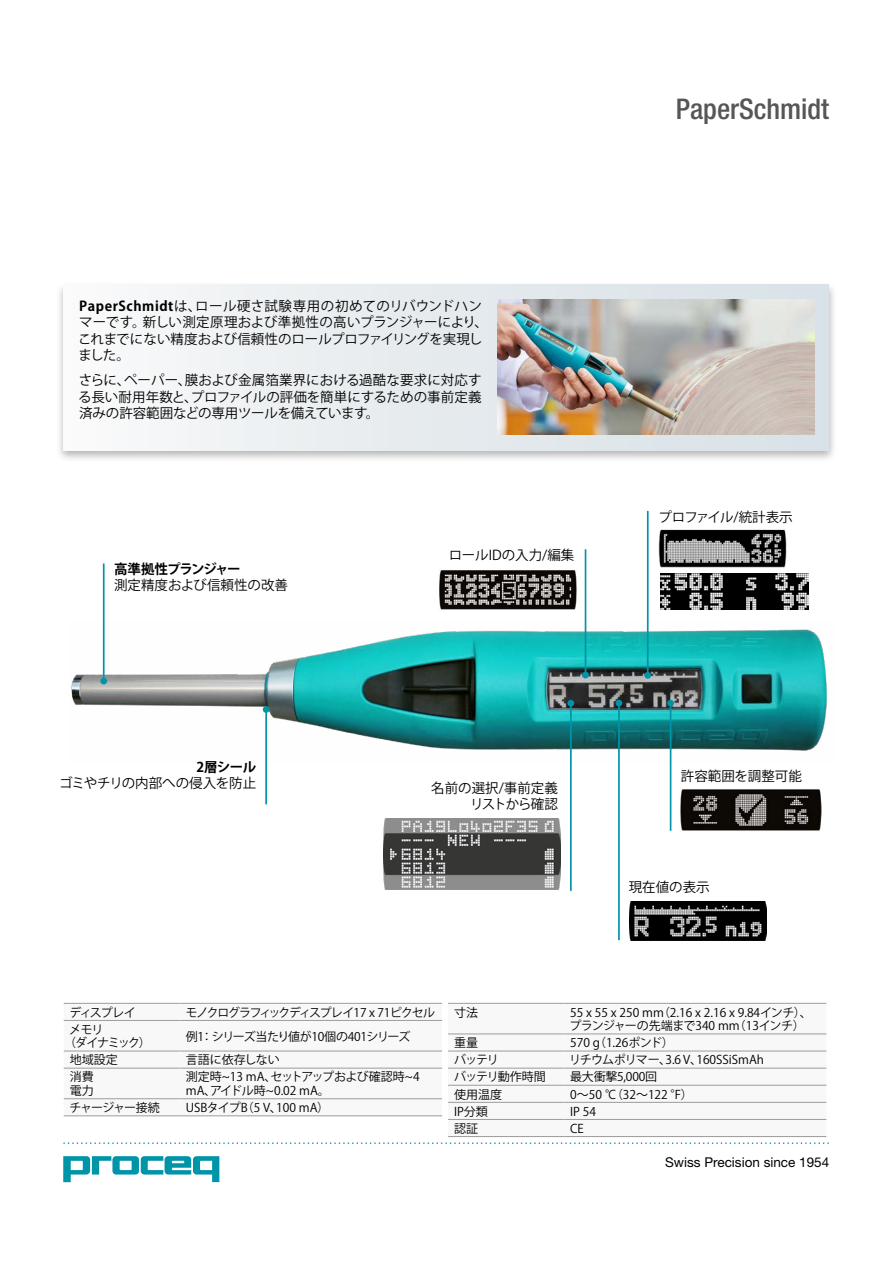
<style>
.page{position:relative;width:893px;height:1263px;background:#fff}
.page>*{position:absolute;margin:0;border:0;box-sizing:border-box;transform-origin:0 0}
.t1{font:500 condensed 28.5px "Helvetica Neue";color:#565655}
.t2{font:13.5px/16.5px "Koz Go Pro";color:#000}
.t3{font:13.5px "Helvetica Neue";color:#000}
.t4{font:13.5px "Koz Go Pro";letter-spacing:-.045em;color:#000}
.t5{font:700 13.5px "Koz Go Pro";letter-spacing:-.08em;color:#000}
.t6{font:700 13.5px "Koz Go Pro";letter-spacing:-.05em;color:#000}
.t7{font:12px/13.5px "Koz Go Pro";color:#000}
.t8{font:12px/13.5px "Koz Go Pro";letter-spacing:-.02em;color:#000}
.t9{font:12px "Koz Go Pro";letter-spacing:-.095em;color:#000}
.t10{font:12px/13.5px "Koz Go Pro";letter-spacing:-.1em;color:#000}
.t11{font:12px "Koz Go Pro";letter-spacing:-.09em;color:#000}
.t12{font:12px "Koz Go Pro";letter-spacing:-.05em;color:#000}
.s1{font-weight:700}
</style>
<div class="page">
<svg style="left:63px;top:1156px;width:156px;height:26px"></svg>
<svg style="left:64px;top:1142px;width:764px;height:2px"></svg>
<div style="left:55px;top:281px;width:782px;height:182px;background:#000;opacity:.5"></div>
<div style="left:64px;top:285px;width:765px;height:166px;background:linear-gradient(to right,#f8f8f9,#d5dee3)"></div>
<img style="left:498px;top:300px;width:316px;height:134px">
<img style="left:71px;top:621px;width:756px;height:142px">
<hr style="left:670px;top:703px;width:1px;height:128px;background:#0094a9">
<div style="left:667px;top:700px;width:7px;height:6px;background:#0094a9;border-radius:50%"></div>
<img style="left:680px;top:789px;width:142px;height:42px">
<hr style="left:647px;top:511px;width:2px;height:164px;background:#0094a9">
<div style="left:644px;top:672px;width:7px;height:7px;background:#0094a9;border-radius:50%"></div>
<img style="left:658px;top:529px;width:129px;height:39px">
<hr style="left:570px;top:703px;width:2px;height:188px;background:#0094a9">
<div style="left:567px;top:700px;width:7px;height:6px;background:#0094a9;border-radius:50%"></div>
<img style="left:384px;top:818px;width:177px;height:72px">
<hr style="left:585px;top:549px;width:1px;height:126px;background:#0094a9">
<div style="left:582px;top:672px;width:7px;height:6px;background:#0094a9;border-radius:50%"></div>
<img style="left:439px;top:570px;width:138px;height:40px">
<img style="left:629px;top:901px;width:138px;height:39px">
<hr style="left:618px;top:703px;width:2px;height:237px;background:#0094a9">
<svg style="left:616px;top:700px;width:6px;height:6px"></svg>
<img style="left:660px;top:574px;width:148px;height:36px">
<svg style="left:64px;top:1003px;width:378px;height:97px"></svg>
<hr style="left:180px;top:1098px;width:262px;height:1px;background:#9c9c9d">
<hr style="left:64px;top:1115px;width:116px;height:1px;background:#9c9c9d">
<hr style="left:180px;top:1115px;width:262px;height:1px;background:#9c9c9d">
<hr style="left:448px;top:1136px;width:116px;height:1px;background:#9c9c9d">
<svg style="left:448px;top:1003px;width:378px;height:117px"></svg>
<hr style="left:564px;top:1119px;width:262px;height:1px;background:#9c9c9d">
<hr style="left:564px;top:1136px;width:262px;height:1px;background:#9c9c9d">
<hr style="left:265px;top:709px;width:2px;height:95px;background:#0094a9">
<div style="left:263px;top:706px;width:7px;height:7px;background:#0094a9;border-radius:50%"></div>
<hr style="left:103px;top:563px;width:2px;height:118px;background:#0094a9">
<div style="left:100px;top:678px;width:7px;height:6px;background:#0094a9;border-radius:50%"></div>
<h1 class="t1" style="left:676px;top:92px;width:155px">PaperSchmidt</h1>
<p class="t2" style="left:78px;top:298px;width:411px"><span class="s1">PaperSchmidt</span>は、ロール硬さ試験専用の初めてのリバウンドハンマーです。新しい測定原理および準拠性の高いプランジャーにより、これまでにない精度および信頼性のロールプロファイリングを実現しました。</p>
<p class="t2" style="left:78px;top:372px;width:405px;text-align:justify">さらに、ペーパー、膜および金属箔業界における過酷な要求に対応する長い耐用年数と、プロファイルの評価を簡単にするための事前定義済みの許容範囲などの専用ツールを備えています。</p>
<p class="t5" style="left:114px;top:560px;width:128px">高準拠性プランジャー</p>
<p class="t2" style="left:114px;top:577px;width:176px">測定精度および信頼性の改善</p>
<p class="t2" style="left:449px;top:547px;width:127px">ロールIDの入力/編集</p>
<p class="t4" style="left:659px;top:508px;width:136px">プロファイル/統計表示</p>
<p class="t6" style="left:196px;top:758px;width:61px">2層シール</p>
<p class="t2" style="left:59px;top:775px;width:199px">ゴミやチリの内部への侵入を防止</p>
<p class="t2" style="left:431px;top:780px;width:128px;text-align:right">名前の選択/事前定義リストから確認</p>
<p class="t2" style="left:681px;top:768px;width:122px">許容範囲を調整可能</p>
<p class="t2" style="left:629px;top:879px;width:82px">現在値の表示</p>
<p class="t8" style="left:70px;top:1006px;width:68px">ディスプレイ</p>
<p class="t9" style="left:186px;top:1004px;width:251px">モノクログラフィックディスプレイ17 x 71ピクセル</p>
<p class="t10" style="left:64px;top:1023px;width:88px;text-indent:5px">メモリ<br>（ダイナミック）</p>
<p class="t8" style="left:186px;top:1030px;width:226px">例1： シリーズ当たり値が10個の401シリーズ</p>
<p class="t8" style="left:70px;top:1053px;width:49px">地域設定</p>
<p class="t7" style="left:186px;top:1053px;width:96px">言語に依存しない</p>
<p class="t8" style="left:70px;top:1071px;width:25px">消費電力</p>
<p class="t7" style="left:186px;top:1071px;width:235px">測定時~13 mA、セットアップおよび確認時~4 mA、アイドル時~0.02 mA。</p>
<p class="t11" style="left:70px;top:1100px;width:91px">チャージャー接続</p>
<p class="t7" style="left:186px;top:1101px;width:145px">USBタイプB（5 V、100 mA）</p>
<p class="t8" style="left:454px;top:1006px;width:25px">寸法</p>
<p class="t7" style="left:569px;top:1006px;width:244px">55 x 55 x 250 mm（2.16 x 2.16 x 9.84インチ）、プランジャーの先端まで340 mm（13インチ）</p>
<p class="t8" style="left:454px;top:1036px;width:25px">重量</p>
<p class="t7" style="left:570px;top:1036px;width:105px">570 g（1.26ポンド）</p>
<p class="t8" style="left:454px;top:1053px;width:46px">バッテリ</p>
<p class="t7" style="left:569px;top:1053px;width:196px">リチウムポリマー、3.6 V、160SSiSmAh</p>
<p class="t12" style="left:454px;top:1069px;width:93px">バッテリ動作時間</p>
<p class="t8" style="left:570px;top:1071px;width:88px">最大衝撃5,000回</p>
<p class="t8" style="left:454px;top:1088px;width:49px">使用温度</p>
<p class="t8" style="left:570px;top:1088px;width:124px">0～50 ℃（32～122 °F）</p>
<p class="t8" style="left:454px;top:1105px;width:35px">IP分類</p>
<p class="t8" style="left:570px;top:1105px;width:27px">IP 54</p>
<p class="t8" style="left:454px;top:1122px;width:25px">認証</p>
<p class="t8" style="left:570px;top:1122px;width:15px">CE</p>
<p class="t3" style="left:665px;top:1154px;width:166px">Swiss Precision since 1954</p>
</div>
